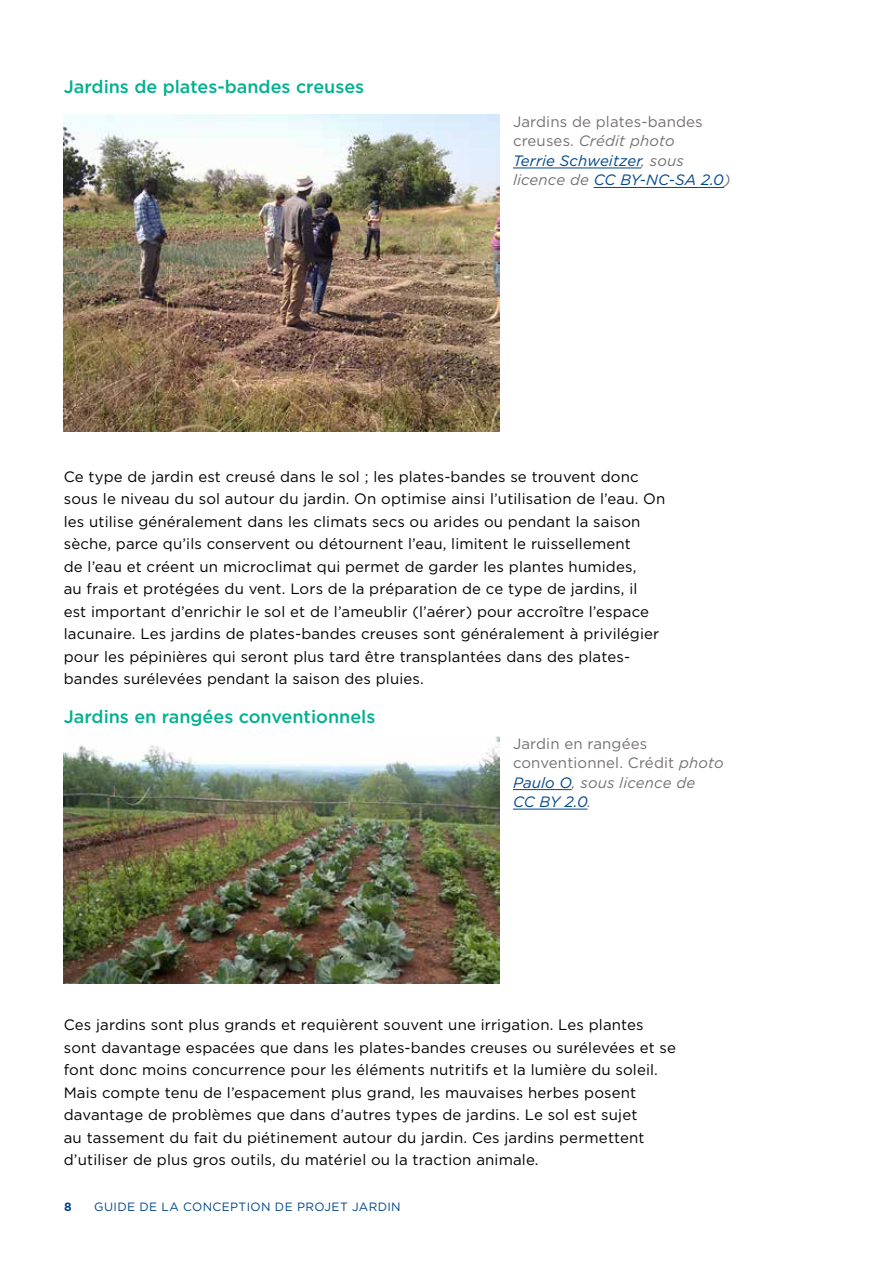
<style>
.page{position:relative;width:893px;height:1263px;background:#fff}
.page>*{position:absolute;margin:0;border:0;box-sizing:border-box;transform-origin:0 0}
.t1{font:500 18px "Gotham";color:#00b18f}
.t2{font:15px/22.5px "Gotham";letter-spacing:.01em;color:#000}
.t3{font:15px/19.5px "Gotham";letter-spacing:.01em;color:#767171}
.t4{font:12px "Gotham";letter-spacing:.03em;color:#00468b}
.t5{font:700 12px "Gotham";color:#00468b}
.s1{font-style:italic}
.s2{font-style:italic;color:#00468b}
</style>
<div class="page">
<img style="left:64px;top:115px;width:436px;height:316px">
<hr style="left:513px;top:168px;width:128px;height:1px;background:#00468b">
<hr style="left:594px;top:187px;width:130px;height:1px;background:#00468b">
<img style="left:64px;top:737px;width:436px;height:246px">
<hr style="left:513px;top:789px;width:59px;height:1px;background:#00468b">
<hr style="left:513px;top:809px;width:75px;height:1px;background:#00468b">
<p class="t1" style="left:64px;top:75px;width:302px">Jardins de plates-bandes creuses</p>
<p class="t3" style="left:513px;top:112px;width:219px">Jardins de plates-bandes creuses. <span class="s1">Crédit photo<br></span><span class="s2">Terrie Schweitzer</span><span class="s1">, sous licence de</span> <span class="s2">CC BY-NC-SA 2.0</span><span class="s1">)</span></p>
<p class="t2" style="left:64px;top:465px;width:603px">Ce type de jardin est creusé dans le sol ; les plates-bandes se trouvent donc sous le niveau du sol autour du jardin. On optimise ainsi l’utilisation de l’eau. On les utilise généralement dans les climats secs ou arides ou pendant la saison sèche, parce qu’ils conservent ou détournent l’eau, limitent le ruissellement<br>de l’eau et créent un microclimat qui permet de garder les plantes humides,<br>au frais et protégées du vent. Lors de la préparation de ce type de jardins, il<br>est important d’enrichir le sol et de l’ameublir (l’aérer) pour accroître l’espace lacunaire. Les jardins de plates-bandes creuses sont généralement à privilégier pour les pépinières qui seront plus tard être transplantées dans des plates&shy;bandes surélevées pendant la saison des pluies.</p>
<p class="t1" style="left:64px;top:705px;width:313px">Jardins en rangées conventionnels</p>
<p class="t3" style="left:513px;top:733px;width:212px">Jardin en rangées conventionnel. Crédit <span class="s1">photo<br></span><span class="s2">Paulo O</span><span class="s1">, sous licence de<br></span><span class="s2">CC BY 2.0</span><span class="s1">.</span></p>
<p class="t2" style="left:64px;top:1013px;width:614px">Ces jardins sont plus grands et requièrent souvent une irrigation. Les plantes sont davantage espacées que dans les plates-bandes creuses ou surélevées et se font donc moins concurrence pour les éléments nutritifs et la lumière du soleil.<br>Mais compte tenu de l’espacement plus grand, les mauvaises herbes posent davantage de problèmes que dans d’autres types de jardins. Le sol est sujet<br>au tassement du fait du piétinement autour du jardin. Ces jardins permettent d’utiliser de plus gros outils, du matériel ou la traction animale.</p>
<p class="t5" style="left:64px;top:1199px;width:9px">8</p>
<p class="t4" style="left:94px;top:1199px;width:308px">GUIDE DE LA CONCEPTION DE PROJET JARDIN</p>
</div>
